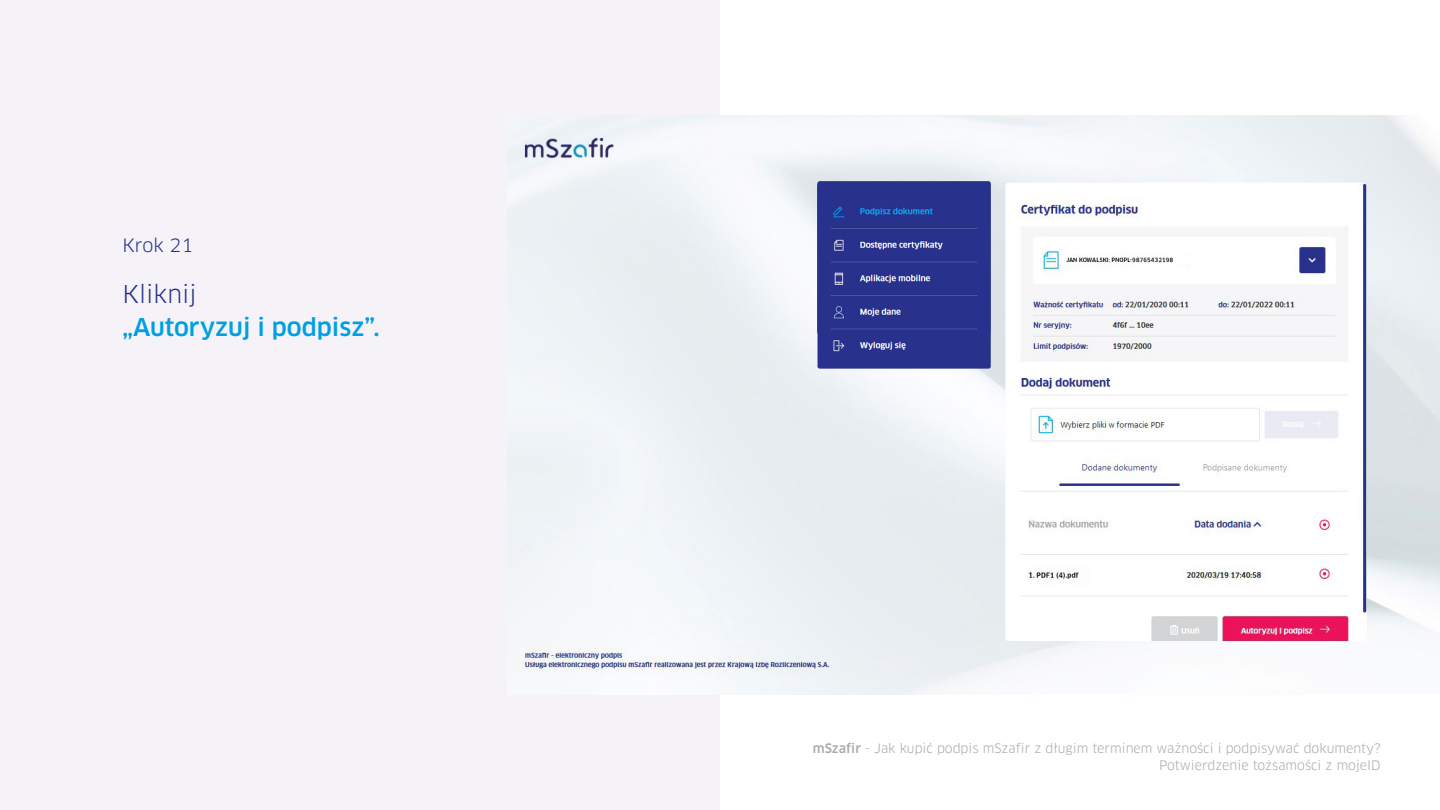
<style>
.page{position:relative;width:1440px;height:810px;background:#fff}
.page>*{position:absolute;margin:0;border:0;box-sizing:border-box;transform-origin:0 0}
.t1{font:500 24px "Clan Pro";color:#009fe3}
.t2{font:24px "Clan Pro";color:#28328c}
.t3{font:18px "Clan Pro";color:#28328c}
.t4{font:12.75px/16.5px "Clan Pro";color:#aaa;text-align:right}
.s1{font-weight:500}
</style>
<div class="page">
<div style="left:0;top:0;width:720px;height:810px;background:#f5f3f8"></div>
<img style="left:522px;top:116px;width:918px;height:578px">
<div style="left:818px;top:181px;width:173px;height:188px;background:#29328b;border-radius:2px"></div>
<img style="left:831px;top:206px;width:146px;height:146px">
<h2 class="t3" style="left:122px;top:235px;width:72px">Krok 21</h2>
<h1 class="t2" style="left:122px;top:280px;width:76px">Kliknij</h1>
<h1 class="t1" style="left:122px;top:313px;width:259px">„Autoryzuj i podpisz”.</h1>
<p class="t4" style="left:813px;top:740px;width:569px"><span class="s1">mSzafir</span> - Jak kupić podpis mSzafir z długim terminem ważności i podpisywać dokumenty?<br>Potwierdzenie tożsamości z mojeID</p>
</div>
